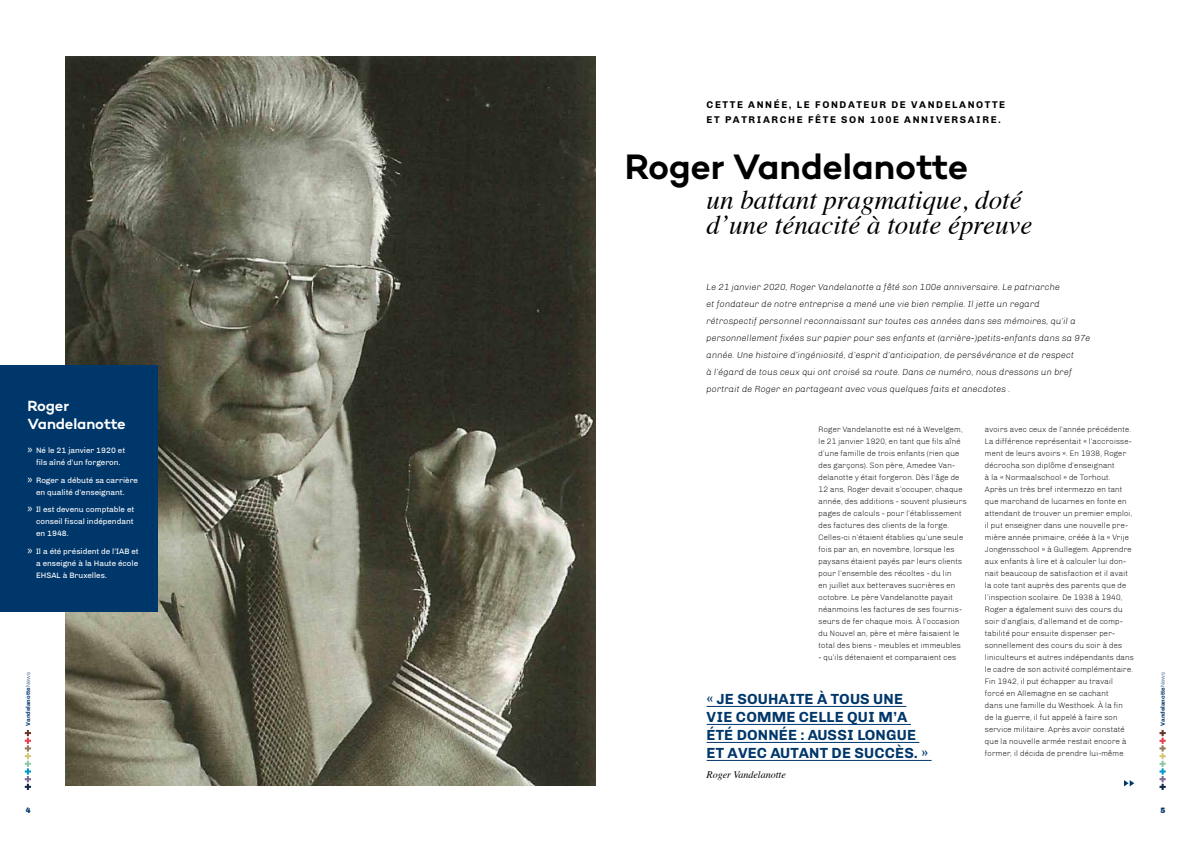
<style>
.page{position:relative;width:1191px;height:842px;background:#fff}
.page>*{position:absolute;margin:0;border:0;box-sizing:border-box;transform-origin:0 0}
.t1{font:600 36px "Campton";letter-spacing:-.005em;color:#000}
.t2{font:italic 27px/25px "Times";color:#000}
.t3{font:700 15px/18px "Chivo";letter-spacing:.01em;color:#00376b}
.t4{font:600 15px/18px "Campton";letter-spacing:-.005em;color:#fff}
.t5{font:700 10px/15px "Chivo";letter-spacing:.16em;color:#000}
.t6{font:italic 10px "Times";color:#000}
.t7{font:italic 300 9px/17px "Chivo";color:#000}
.t8{font:300 8px/12px "Chivo";color:#000}
.t9{font:8px/12px "Chivo";color:#fff;text-align:justify}
.t10{font:900 8px "Chivo";color:#00376b}
.t11{font:700 6px "Chivo";color:#00376b}
.s1{font-family:"Myriad Pro";font-size:12px}
.s2{font-weight:300}
</style>
<div class="page">
<svg style="left:1159px;top:730px;width:6px;height:60px"></svg>
<svg style="left:25px;top:730px;width:6px;height:60px"></svg>
<img style="left:66px;top:57px;width:529px;height:728px">
<div style="left:0;top:365px;width:158px;height:247px;background:#00376b"></div>
<svg style="left:1124px;top:780px;width:10px;height:6px"></svg>
<hr style="left:706px;top:706px;width:200px;height:1px;background:#00376b">
<hr style="left:706px;top:724px;width:205px;height:1px;background:#00376b">
<hr style="left:706px;top:742px;width:213px;height:1px;background:#00376b">
<hr style="left:706px;top:760px;width:225px;height:1px;background:#00376b">
<p class="t5" style="left:706px;top:97px;width:300px">CETTE ANNÉE, LE FONDATEUR DE VANDELANOTTE<br>ET PATRIARCHE FÊTE SON 100E ANNIVERSAIRE.</p>
<h3 class="t4" style="left:28px;top:396px;width:100px">Roger<br>Vandelanotte</h3>
<p class="t9" style="left:28px;top:444px;width:99px;text-align:center"><span class="s1">»</span> Né le 21 janvier 1920 et fils aîné d’un forgeron.</p>
<p class="t9" style="left:36px;top:474px;width:103px;text-indent:-9px"><span class="s1">»</span> Roger a débuté sa carrière en qualité d’enseignant.</p>
<p class="t9" style="left:36px;top:504px;width:100px;text-indent:-9px"><span class="s1">»</span> Il est devenu comptable et conseil fiscal indépendant en 1948.</p>
<p class="t9" style="left:36px;top:545px;width:104px;text-indent:-9px"><span class="s1">»</span> Il a été président de l’IAB et a enseigné à la Haute école EHSAL à Bruxelles.</p>
<p class="t11" style="left:24px;top:725px;width:55px;rotate:-90deg">Vandelanotte<span class="s2">News</span></p>
<h1 class="t1" style="left:625px;top:144px;width:345px">Roger Vandelanotte</h1>
<h2 class="t2" style="left:706px;top:186px;width:327px">un battant pragmatique, doté d’une ténacité à toute épreuve</h2>
<p class="t7" style="left:706px;top:279px;width:385px">Le 21 janvier 2020, Roger Vandelanotte a fêté son 100e anniversaire. Le patriarche<br>et fondateur de notre entreprise a mené une vie bien remplie. Il jette un regard rétrospectif personnel reconnaissant sur toutes ces années dans ses mémoires, qu’il a personnellement fixées sur papier pour ses enfants et (arrière-)petits-enfants dans sa 97e année. Une histoire d’ingéniosité, d’esprit d’anticipation, de persévérance et de respect<br>à l’égard de tous ceux qui ont croisé sa route. Dans ce numéro, nous dressons un bref portrait de Roger en partageant avec vous quelques faits et anecdotes .</p>
<p class="t8" style="left:818px;top:423px;width:150px">Roger Vandelanotte est né à Wevelgem, le 21 janvier 1920, en tant que fils aîné d’une famille de trois enfants (rien que des garçons). Son père, Amedee Van&shy;delanotte y était forgeron. Dès l’âge de 12 ans, Roger devait s’occuper, chaque année, des additions - souvent plusieurs pages de calculs - pour l’établissement des factures des clients de la forge.<br>Celles-ci n’étaient établies qu’une seule fois par an, en novembre, lorsque les paysans étaient payés par leurs clients pour l’ensemble des récoltes - du lin<br>en juillet aux betteraves sucrières en octobre. Le père Vandelanotte payait néanmoins les factures de ses fournis&shy;seurs de fer chaque mois. À l’occasion du Nouvel an, père et mère faisaient le total des biens - meubles et immeubles</p>
<p class="t8" style="left:818px;top:651px;width:139px">- qu’ils détenaient et comparaient ces</p>
<p class="t8" style="left:985px;top:423px;width:151px">avoirs avec ceux de l’année précédente.<br>La différence représentait « l’accroisse&shy;ment de leurs avoirs ». En 1938, Roger décrocha son diplôme d’enseignant<br>à la « Normaalschool » de Torhout.<br>Après un très bref intermezzo en tant que marchand de lucarnes en fonte en attendant de trouver un premier emploi, il put enseigner dans une nouvelle pre&shy;mière année primaire, créée à la « Vrije Jongensschool » à Gullegem. Apprendre aux enfants à lire et à calculer lui don&shy;nait beaucoup de satisfaction et il avait la cote tant auprès des parents que de l’inspection scolaire. De 1938 à 1940, Roger a également suivi des cours du soir d’anglais, d’allemand et de comp&shy;tabilité pour ensuite dispenser per&shy;sonnellement des cours du soir à des liniculteurs et autres indépendants dans le cadre de son activité complémentaire.<br>Fin 1942, il put échapper au travail forcé en Allemagne en se cachant<br>dans une famille du Westhoek. À la fin de la guerre, il fut appelé à faire son service militaire. Après avoir constaté que la nouvelle armée restait encore à former, il décida de prendre lui-même</p>
<h3 class="t3" style="left:706px;top:690px;width:223px">« JE SOUHAITE À TOUS UNE<br>VIE COMME CELLE QUI M’A<br>ÉTÉ DONNÉE : AUSSI LONGUE<br>ET AVEC AUTANT DE SUCCÈS. »</h3>
<p class="t6" style="left:706px;top:766px;width:81px">Roger Vandelanotte</p>
<p class="t11" style="left:1159px;top:725px;width:55px;rotate:-90deg">Vandelanotte<span class="s2">News</span></p>
<p class="t10" style="left:26px;top:806px;width:6px">4</p>
<p class="t10" style="left:1160px;top:806px;width:6px">5</p>
</div>
